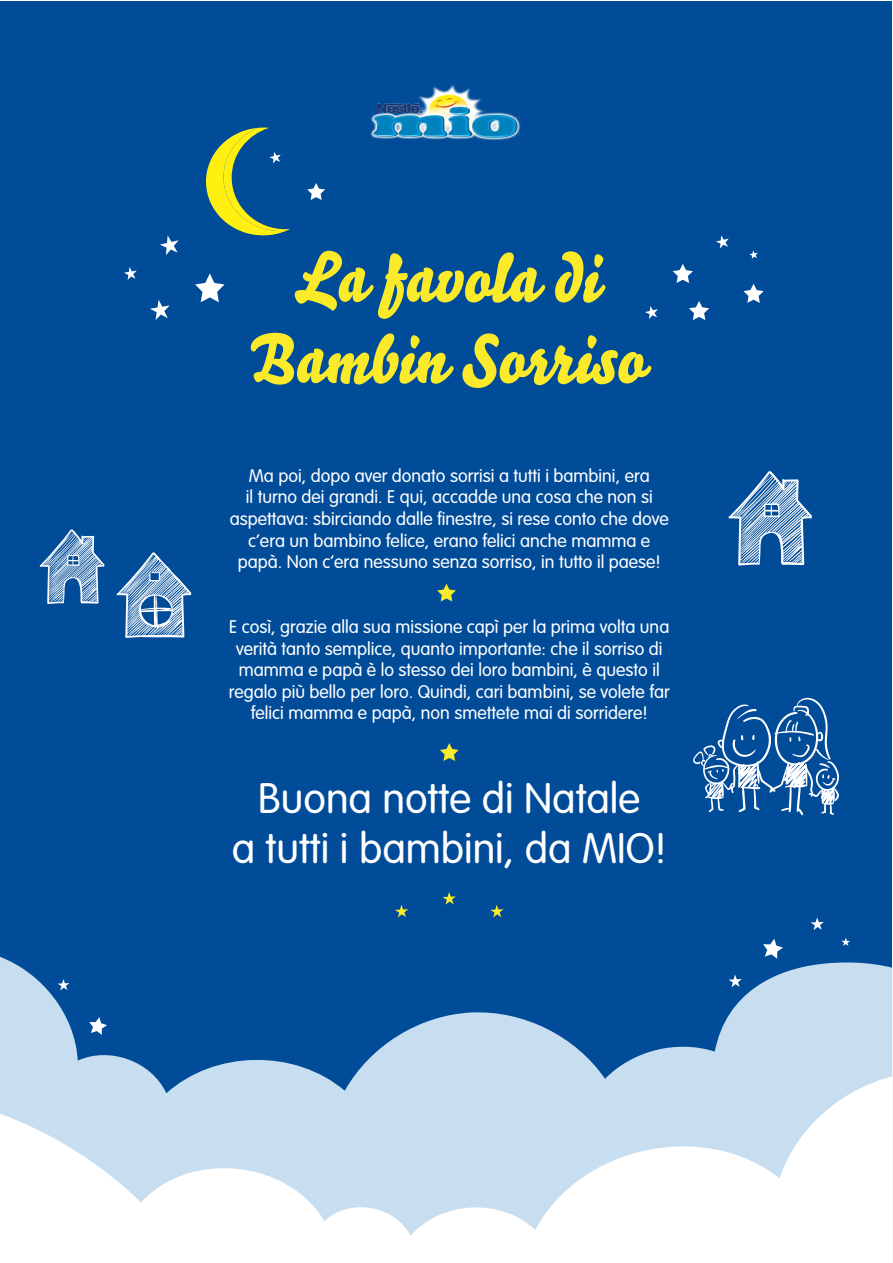
<style>
.page{position:relative;width:893px;height:1263px;background:#fff}
.page>*{position:absolute;margin:0;border:0;box-sizing:border-box;transform-origin:0 0}
.t1{font:67.5px/81px "Bello Script Pro";color:#fbea2a;text-align:center}
.t2{font:300 42px/50.4px "VAG Rounded Std";color:#fff;text-align:center}
.t3{font:300 18px/21.6px "VAG Rounded Std";color:#fff;text-align:center}
</style>
<div class="page">
<div style="left:1px;top:1px;width:891px;height:1261px;background:#004c99"></div>
<img style="left:370px;top:85px;width:151px;height:55px">
<svg style="left:673px;top:264px;width:20px;height:19px"></svg>
<svg style="left:689px;top:301px;width:20px;height:19px"></svg>
<svg style="left:743px;top:284px;width:21px;height:19px"></svg>
<svg style="left:716px;top:235px;width:13px;height:14px"></svg>
<svg style="left:645px;top:306px;width:13px;height:13px"></svg>
<svg style="left:749px;top:250px;width:9px;height:9px"></svg>
<svg style="left:763px;top:939px;width:20px;height:18px"></svg>
<svg style="left:811px;top:917px;width:13px;height:13px"></svg>
<svg style="left:841px;top:938px;width:9px;height:8px"></svg>
<svg style="left:195px;top:273px;width:30px;height:29px"></svg>
<svg style="left:160px;top:235px;width:19px;height:20px"></svg>
<svg style="left:150px;top:300px;width:20px;height:20px"></svg>
<svg style="left:124px;top:267px;width:13px;height:13px"></svg>
<svg style="left:307px;top:183px;width:18px;height:17px"></svg>
<svg style="left:206px;top:128px;width:84px;height:108px"></svg>
<svg style="left:0;top:957px;width:892px;height:119px"></svg>
<svg style="left:0;top:1076px;width:892px;height:186px;background:#e1edf7"></svg>
<svg style="left:437px;top:584px;width:19px;height:17px"></svg>
<svg style="left:440px;top:743px;width:19px;height:18px"></svg>
<svg style="left:117px;top:552px;width:74px;height:86px"></svg>
<svg style="left:40px;top:529px;width:65px;height:75px"></svg>
<svg style="left:728px;top:471px;width:84px;height:95px"></svg>
<svg style="left:693px;top:698px;width:146px;height:118px"></svg>
<svg style="left:443px;top:892px;width:13px;height:13px"></svg>
<svg style="left:490px;top:905px;width:14px;height:12px"></svg>
<svg style="left:395px;top:905px;width:13px;height:12px"></svg>
<h1 class="t1" style="left:249px;top:239px;width:397px">La favola di<br>Bambin Sorriso</h1>
<p class="t3" style="left:230px;top:465px;width:441px">Ma poi, dopo aver donato sorrisi a tutti i bambini, era<br>il turno dei grandi. E qui, accadde una cosa che non si aspettava: sbirciando dalle finestre, si rese conto che dove c’era un bambino felice, erano felici anche mamma e papà. Non c’era nessuno senza sorriso, in tutto il paese!</p>
<p class="t3" style="left:229px;top:616px;width:442px">E così, grazie alla sua missione capì per la prima volta una verità tanto semplice, quanto importante: che il sorriso di mamma e papà è lo stesso dei loro bambini, è questo il regalo più bello per loro. Quindi, cari bambini, se volete far felici mamma e papà, non smettete mai di sorridere!</p>
<h2 class="t2" style="left:232px;top:774px;width:437px">Buona notte di Natale<br>a tutti i bambini, da MIO!</h2>
</div>
